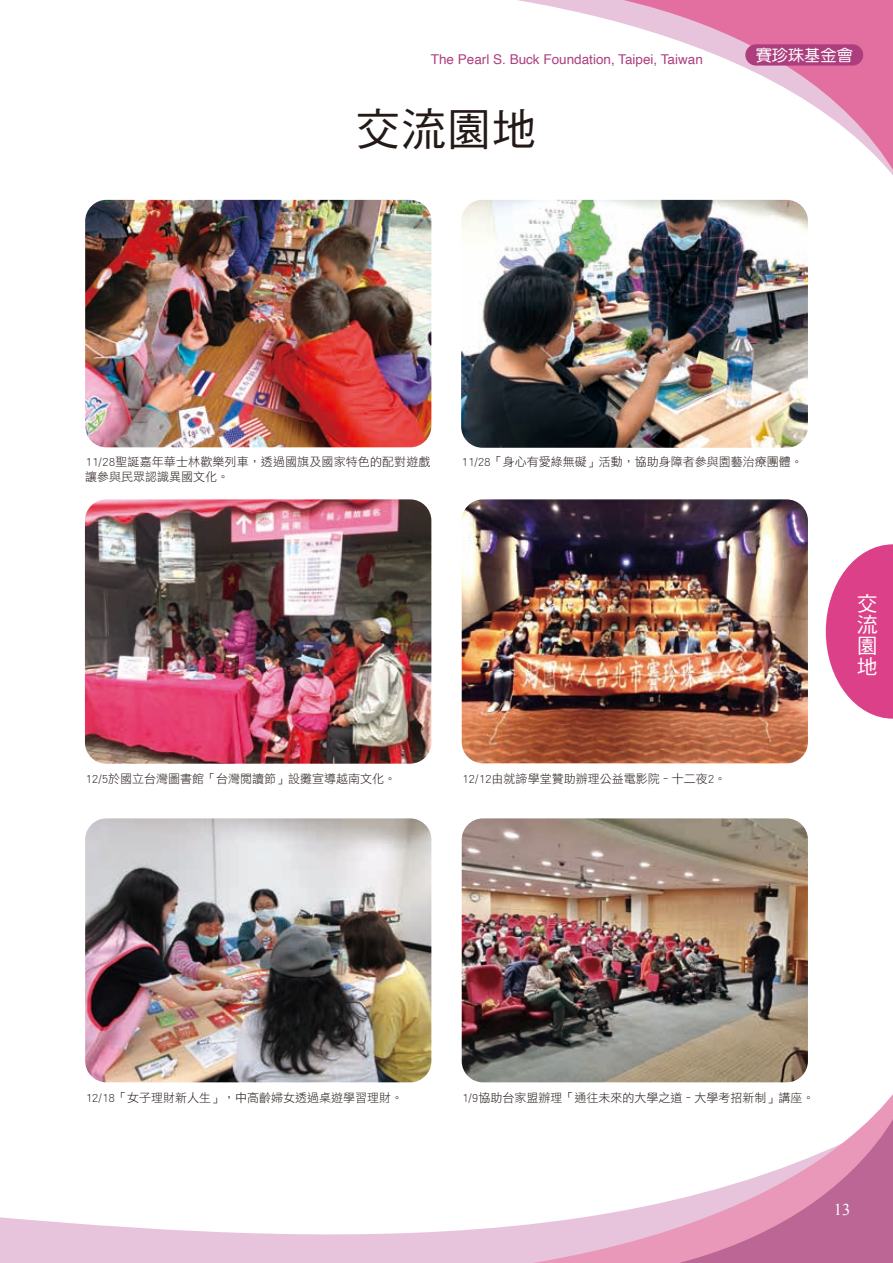
<style>
.page{position:relative;width:893px;height:1263px;background:#fff}
.page>*{position:absolute;margin:0;border:0;box-sizing:border-box;transform-origin:0 0}
.t1{font:45px "DF Hei Std W5";color:#231916}
.t2{font:21px/21.1px "DF Hei Std W5";color:#fff;text-align:justify}
.t3{font:16.5px "Times New Roman";color:#fff}
.t4{font:16.2px "DF Yuan Std W5";color:#fff}
.t5{font:13.5px "Helvetica";color:#ac3e7e}
.t6{font:12px "DF Hei Std W3";color:#231916}
</style>
<div class="page">
<svg style="left:0;top:1217px;width:431px;height:46px;fill:#e8c4dc"></svg>
<svg style="left:431px;top:1082px;width:359px;height:181px"></svg>
<svg style="left:605px;top:1094px;width:288px;height:169px"></svg>
<svg style="left:547px;top:0;width:346px;height:175px"></svg>
<div style="left:745px;top:44px;width:118px;height:22px;background:#ac3e7e;border-radius:11px"></div>
<svg style="left:826px;top:544px;width:67px;height:175px"></svg>
<img style="left:85px;top:200px;width:346px;height:247px">
<img style="left:85px;top:499px;width:346px;height:265px">
<img style="left:461px;top:200px;width:347px;height:248px">
<img style="left:85px;top:818px;width:346px;height:264px">
<img style="left:462px;top:499px;width:346px;height:264px">
<img style="left:462px;top:818px;width:346px;height:264px">
<p class="t5" style="left:431px;top:49px;width:273px">The Pearl S. Buck Foundation, Taipei, Taiwan</p>
<h3 class="t4" style="left:756px;top:46px;width:99px">賽珍珠基金會</h3>
<h1 class="t1" style="left:356px;top:104px;width:183px">交流園地</h1>
<p class="t6" style="left:85px;top:455px;width:347px">11/28聖誕嘉年華士林歡樂列車，透過國旗及國家特色的配對遊戲</p>
<p class="t6" style="left:461px;top:455px;width:343px">11/28「身心有愛綠無礙」活動，協助身障者參與園藝治療團體。</p>
<p class="t6" style="left:85px;top:470px;width:145px">讓參與民眾認識異國文化。</p>
<p class="t6" style="left:85px;top:772px;width:313px">12/5於國立台灣圖書館「台灣閱讀節」設攤宣導越南文化。</p>
<p class="t6" style="left:462px;top:772px;width:266px">12/12由就諦學堂贊助辦理公益電影院–十二夜2。</p>
<h2 class="t2" style="left:857px;top:592px;width:22px">交流園地</h2>
<p class="t6" style="left:85px;top:1091px;width:319px">12/18「女子理財新人生」，中高齡婦女透過桌遊學習理財。</p>
<p class="t6" style="left:462px;top:1091px;width:354px">1/9協助台家盟辦理「通往未來的大學之道–大學考招新制」講座。</p>
<h3 class="t3" style="left:834px;top:1199px;width:18px">13</h3>
</div>
